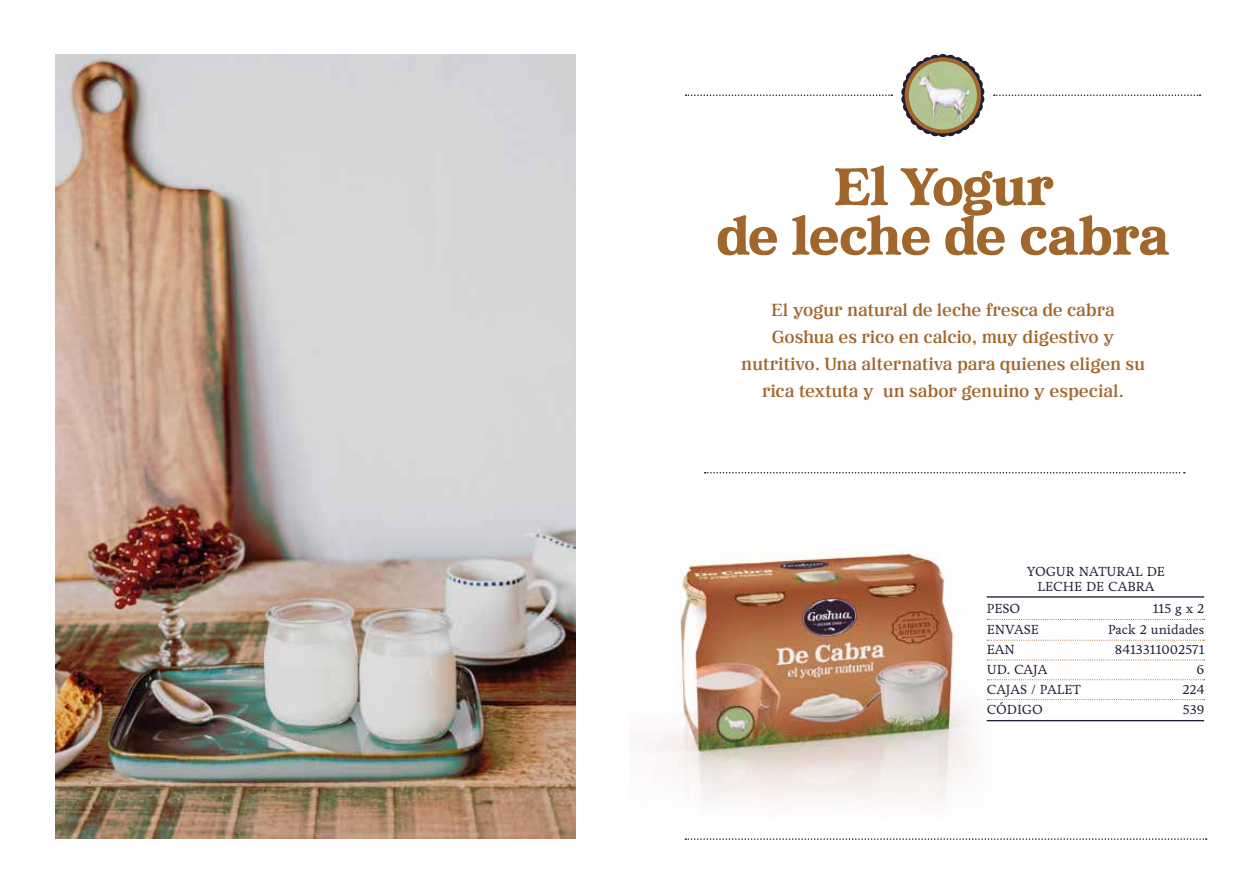
<style>
.page{position:relative;width:1259px;height:893px;background:#fff}
.page>*{position:absolute;margin:0;border:0;box-sizing:border-box;transform-origin:0 0}
.t1{font:700 54px/49.5px "Everafter";letter-spacing:-.02em;color:#a1662c;text-align:center}
.t2{font:18px/27px "Everafter";letter-spacing:-.01em;color:#a1662c;text-align:center}
.t3{font:13.35px/20.1px "Livory";color:#231c34}
.t4{font:13.35px/15px "Livory";color:#231c33;text-align:center}
</style>
<div class="page">
<img style="left:644px;top:552px;width:437px;height:288px">
<svg style="left:685px;top:838px;width:521px;height:2px"></svg>
<svg style="left:901px;top:54px;width:83px;height:83px"></svg>
<svg style="left:685px;top:94px;width:207px;height:2px"></svg>
<svg style="left:993px;top:94px;width:207px;height:2px"></svg>
<img style="left:55px;top:54px;width:520px;height:785px">
<svg style="left:704px;top:472px;width:480px;height:1px"></svg>
<hr style="left:986px;top:596px;width:218px;height:2px;background:#231c34">
<hr style="left:986px;top:720px;width:218px;height:1px;background:#231c34">
<svg style="left:987px;top:619px;width:217px;height:1px"></svg>
<svg style="left:987px;top:640px;width:217px;height:1px"></svg>
<svg style="left:987px;top:659px;width:217px;height:1px"></svg>
<svg style="left:987px;top:679px;width:217px;height:1px"></svg>
<svg style="left:987px;top:699px;width:217px;height:1px"></svg>
<h1 class="t1" style="left:716px;top:163px;width:454px">El Yogur<br>de leche de cabra</h1>
<p class="t2" style="left:741px;top:297px;width:405px">El yogur natural de leche fresca de cabra Goshua es rico en calcio, muy digestivo y nutritivo. Una alternativa para quienes eligen su rica textuta y un sabor genuino y especial.</p>
<p class="t4" style="left:1026px;top:564px;width:140px">YOGUR NATURAL DE<br>LECHE DE CABRA</p>
<p class="t3" style="left:1108px;top:599px;width:98px;text-align:right">115 g x 2<br>Pack 2 unidades<br>8413311002571<br>6<br>224<br>539</p>
<p class="t3" style="left:986px;top:599px;width:96px">PESO<br>ENVASE<br>EAN<br>UD. CAJA<br>CAJAS / PALET<br>CÓDIGO</p>
</div>
